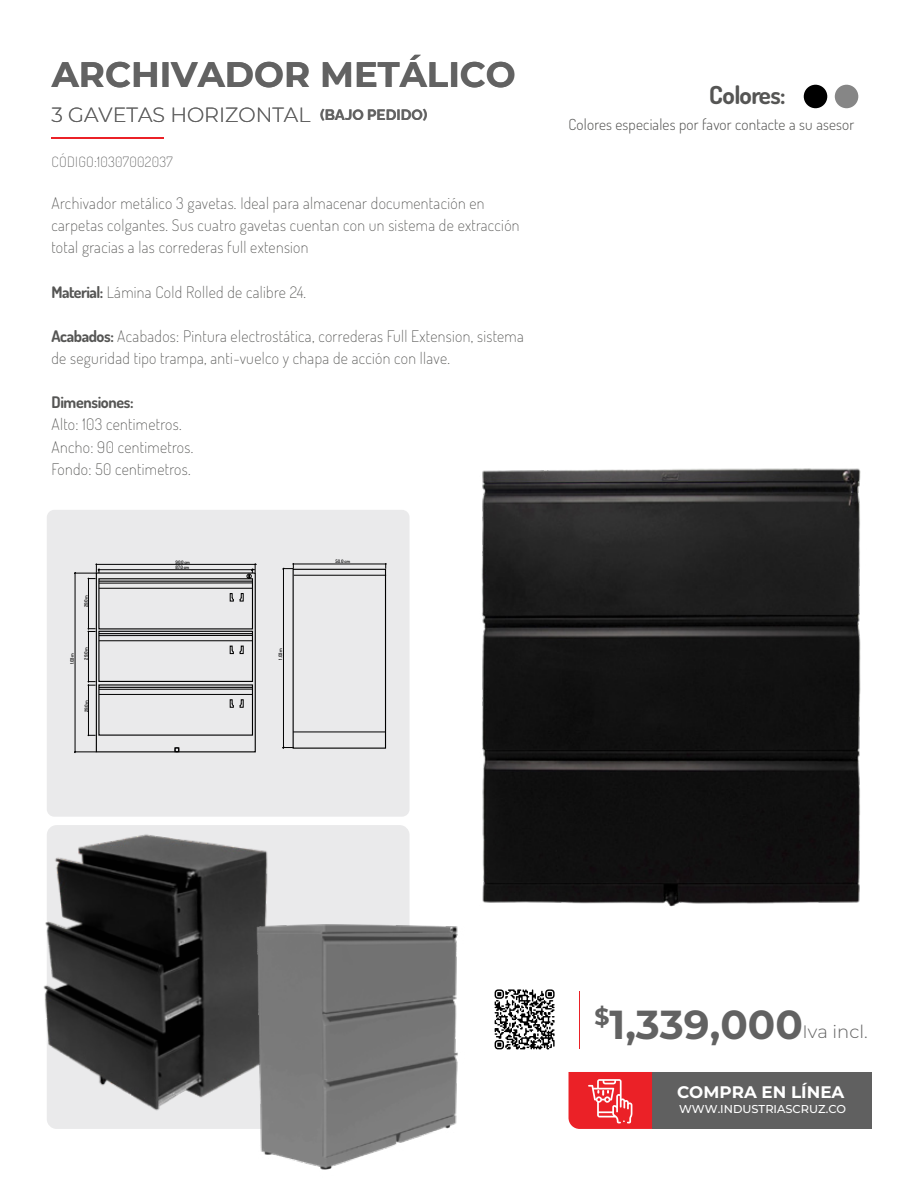
<style>
.page{position:relative;width:918px;height:1188px;background:#fff}
.page>*{position:absolute;margin:0;border:0;box-sizing:border-box;transform-origin:0 0}
.t1{font:700 40.5px "Montserrat";color:#626262}
.t2{font:700 35.4px "Montserrat";color:#626262}
.t3{font:700 24.9px "Dosis";letter-spacing:-.02em;color:#555554}
.t4{font:300 20.55px "Montserrat";color:#626262}
.t5{font:300 18px "Montserrat";color:#626262}
.t6{font:700 16.8px "Montserrat";color:#fff}
.t7{font:15.9px/22.2px "Dosis";letter-spacing:.02em;color:#555554}
.t8{font:700 15.9px "Dosis";letter-spacing:-.02em;color:#555554}
.t9{font:300 15.3px "Dosis";letter-spacing:.015em;color:#555554}
.t10{font:700 15px "Raleway";color:#626262}
.t11{font:14.25px "Dosis";letter-spacing:.02em;color:#626262}
.t12{font:500 11.4px "Montserrat";color:#fff}
.t13{font:600 4.65px/5.6px "Dosis";letter-spacing:-.03em;color:#000}
.s1{font-weight:700}
</style>
<div class="page">
<div style="left:652px;top:1072px;width:219px;height:57px;background:#606060"></div>
<svg style="left:569px;top:1072px;width:83px;height:57px;background:#ed3a3f"></svg>
<hr style="left:579px;top:991px;width:1px;height:58px;background:#eb2127">
<svg style="left:515px;top:989px;width:40px;height:61px"></svg>
<div style="left:47px;top:825px;width:363px;height:304px;background:#eaeaeb;border-radius:10px"></div>
<img style="left:43px;top:829px;width:225px;height:299px">
<img style="left:189px;top:883px;width:326px;height:287px">
<div style="left:47px;top:510px;width:363px;height:307px;background:#eaeaeb;border-radius:7px"></div>
<hr style="left:294px;top:575px;width:92px;height:1px;background:#000">
<hr style="left:293px;top:732px;width:93px;height:1px;background:#000">
<hr style="left:283px;top:568px;width:1px;height:181px;background:#000">
<svg style="left:282px;top:746px;width:11px;height:3px"></svg>
<hr style="left:293px;top:564px;width:94px;height:1px;background:#000">
<svg style="left:282px;top:563px;width:13px;height:8px"></svg>
<div style="left:96px;top:572px;width:160px;height:180px;border:1px solid #000"></div>
<div style="left:98px;top:578px;width:155px;height:51px;border:1px solid #000"></div>
<hr style="left:99px;top:581px;width:153px;height:1px;background:#000">
<hr style="left:99px;top:583px;width:153px;height:1px;background:#000">
<hr style="left:99px;top:588px;width:153px;height:1px;background:#000">
<svg style="left:229px;top:593px;width:15px;height:9px"></svg>
<hr style="left:98px;top:569px;width:157px;height:1px;background:#000">
<hr style="left:96px;top:564px;width:161px;height:1px;background:#000">
<svg style="left:247px;top:563px;width:9px;height:16px"></svg>
<hr style="left:88px;top:684px;width:1px;height:52px;background:#000">
<svg style="left:87px;top:734px;width:9px;height:3px"></svg>
<hr style="left:88px;top:631px;width:1px;height:51px;background:#000">
<svg style="left:87px;top:680px;width:9px;height:7px"></svg>
<hr style="left:88px;top:578px;width:1px;height:52px;background:#000">
<svg style="left:87px;top:627px;width:9px;height:6px"></svg>
<div style="left:98px;top:631px;width:155px;height:51px;border:1px solid #000"></div>
<hr style="left:99px;top:633px;width:153px;height:1px;background:#000">
<hr style="left:99px;top:635px;width:153px;height:1px;background:#000">
<hr style="left:99px;top:640px;width:153px;height:1px;background:#000">
<svg style="left:229px;top:645px;width:15px;height:9px"></svg>
<hr style="left:99px;top:687px;width:153px;height:1px;background:#000">
<hr style="left:99px;top:689px;width:153px;height:1px;background:#000">
<hr style="left:99px;top:694px;width:153px;height:1px;background:#000">
<svg style="left:229px;top:699px;width:15px;height:9px"></svg>
<svg style="left:175px;top:747px;width:4px;height:5px"></svg>
<hr style="left:75px;top:572px;width:1px;height:181px;background:#000">
<svg style="left:74px;top:563px;width:27px;height:17px"></svg>
<svg style="left:74px;top:750px;width:22px;height:3px"></svg>
<img style="left:385px;top:468px;width:476px;height:505px">
<hr style="left:52px;top:137px;width:112px;height:2px;background:#eb2127">
<div style="left:835px;top:85px;width:23px;height:23px;background:#868686;border-radius:50%"></div>
<div style="left:804px;top:85px;width:23px;height:23px;background:#000;border-radius:50%"></div>
<h2 class="t2" style="left:52px;top:49px;width:466px">ARCHIVADOR METÁLICO</h2>
<p class="t4" style="left:52px;top:100px;width:260px">3 GAVETAS HORIZONTAL</p>
<p class="t11" style="left:52px;top:151px;width:123px">CÓDIGO:10307002037</p>
<p class="t10" style="left:320px;top:103px;width:109px">(BAJO PEDIDO)</p>
<p class="t7" style="left:52px;top:191px;width:470px">Archivador metálico 3 gavetas. Ideal para almacenar documentación en carpetas colgantes. Sus cuatro gavetas cuentan con un sistema de extracción total gracias a las correderas full extension</p>
<p class="t7" style="left:52px;top:280px;width:256px"><span class="s1">Material:</span> Lámina Cold Rolled de calibre 24.</p>
<p class="t7" style="left:52px;top:324px;width:474px"><span class="s1">Acabados:</span> Acabados: Pintura electrostática, correderas Full Extension, sistema de seguridad tipo trampa, anti-vuelco y chapa de acción con llave.</p>
<p class="t8" style="left:52px;top:391px;width:84px">Dimensiones:</p>
<p class="t7" style="left:52px;top:413px;width:143px">Alto: 103 centimetros.<br>Ancho: 90 centimetros.<br>Fondo: 50 centimetros.</p>
<p class="t13" style="left:83px;top:607px;width:14px;rotate:-90deg">29.0 m</p>
<p class="t13" style="left:69px;top:664px;width:12px;rotate:-90deg">1.03 m</p>
<p class="t13" style="left:83px;top:660px;width:14px;rotate:-90deg">29.0 m</p>
<p class="t13" style="left:83px;top:712px;width:14px;rotate:-90deg">29.0 m</p>
<p class="t13" style="left:176px;top:559px;width:16px">90.0 cm<br>87.0 cm</p>
<p class="t13" style="left:278px;top:660px;width:13px;rotate:-90deg">1.03 m</p>
<p class="t13" style="left:335px;top:558px;width:16px">50.0 cm</p>
<h3 class="t3" style="left:709px;top:78px;width:78px">Colores:</h3>
<p class="t9" style="left:569px;top:113px;width:287px">Colores especiales por favor contacte a su asesor</p>
<h1 class="t1" style="left:594px;top:995px;width:210px"><sup>$</sup>1,339,000</h1>
<p class="t5" style="left:803px;top:1019px;width:67px">Iva incl.</p>
<p class="t6" style="left:677px;top:1080px;width:169px">COMPRA EN LÍNEA</p>
<p class="t12" style="left:679px;top:1101px;width:169px">WWW.INDUSTRIASCRUZ.CO</p>
</div>
